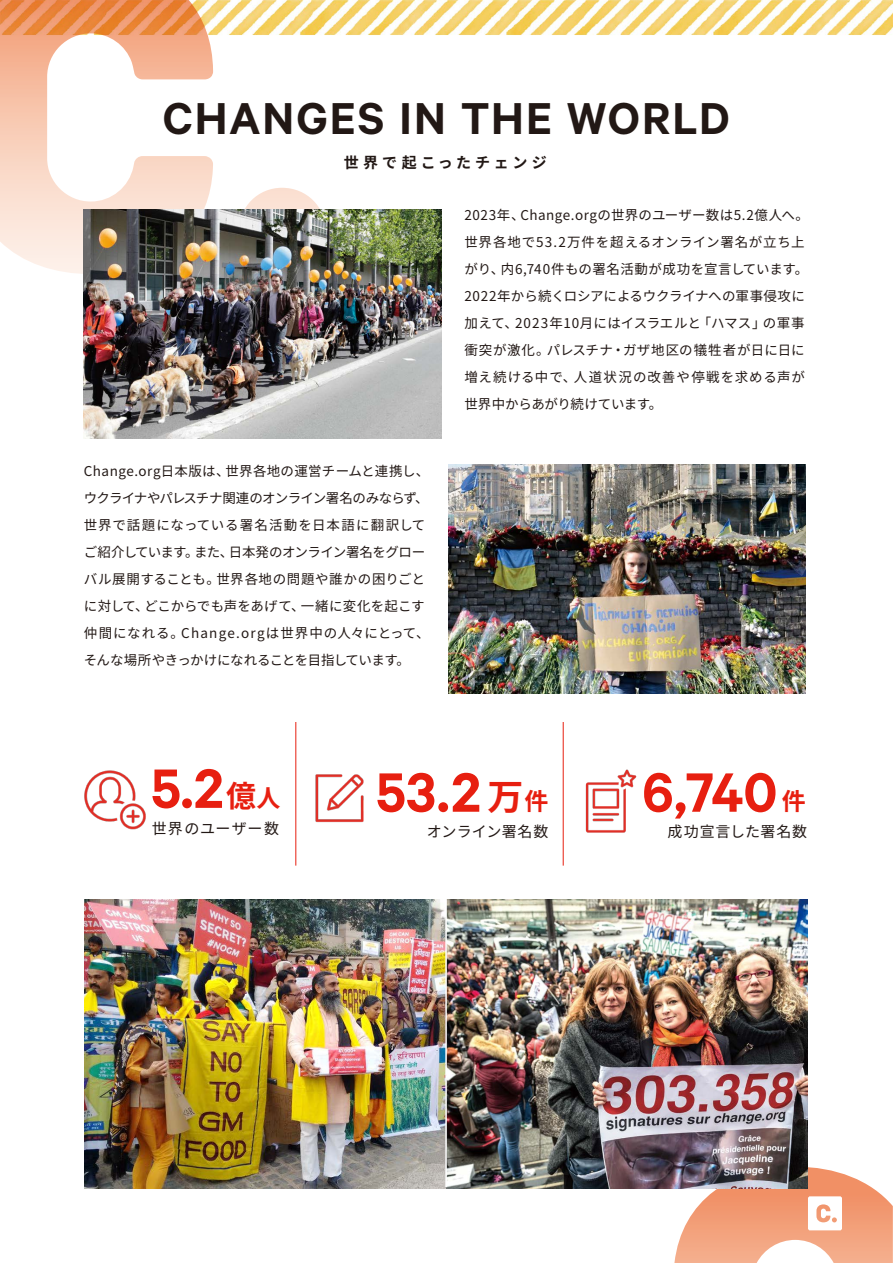
<style>
.page{position:relative;width:893px;height:1263px;background:#fff}
.page>*{position:absolute;margin:0;border:0;box-sizing:border-box;transform-origin:0 0}
.t1{font:700 54px "Change Calibre";color:#e71f10}
.t2{font:700 43.5px "Change Calibre";letter-spacing:.045em;color:#221815}
.t3{font:700 36px "Source Han Sans JP";color:#e71f10}
.t4{font:700 24px "Source Han Sans JP";color:#e71f10}
.t5{font:15px "Noto Sans CJ Kjp";letter-spacing:.05em;color:#221815}
.t6{font:700 15px "Noto Sans CJ Kjp";letter-spacing:.265em;color:#221815}
.t7{font:15px "Noto Sans CJ Kjp";letter-spacing:.02em;color:#221815}
.t8{font:13.5px/27px "Source Han Sans JP";letter-spacing:.02em;color:#221815}
.s1{font-family:"Source Han Sans JP";font-size:30px}
.s2{font-family:"Source Han Sans JP";font-size:24px}
.s3{font-size:24px}
</style>
<div class="page">
<svg style="left:0;top:59px;width:213px;height:215px"></svg>
<div style="left:239px;top:188px;width:87px;height:87px;background:#fbe1d4;border-radius:43px"></div>
<img style="left:0;top:0;width:893px;height:59px">
<svg style="left:674px;top:1167px;width:219px;height:96px"></svg>
<img style="left:84px;top:209px;width:357px;height:230px">
<img style="left:449px;top:464px;width:357px;height:230px">
<img style="left:585px;top:769px;width:52px;height:64px">
<img style="left:84px;top:770px;width:62px;height:60px">
<img style="left:296px;top:746px;width:68px;height:104px">
<hr style="left:295px;top:722px;width:1px;height:144px;background:#e71f10">
<hr style="left:563px;top:722px;width:1px;height:144px;background:#e71f10">
<img style="left:85px;top:899px;width:722px;height:289px">
<hr style="left:445px;top:898px;width:2px;height:289px;background:#fff">
<h2 class="t2" style="left:163px;top:89px;width:568px">CHANGES IN THE WORLD</h2>
<p class="t6" style="left:344px;top:154px;width:204px">世界で起こったチェンジ</p>
<p class="t8" style="left:464px;top:202px;width:346px">2023年、Change.orgの世界のユーザー数は5.2億人へ。世界各地で53.2万件を超えるオンライン署名が立ち上がり、内6,740件もの署名活動が成功を宣言しています。<br>2022年から続くロシアによるウクライナへの軍事侵攻に加えて、2023年10月にはイスラエルと「ハマス」の軍事衝突が激化。パレスチナ・ガザ地区の犠牲者が日に日に増え続ける中で、人道状況の改善や停戦を求める声が世界中からあがり続けています。</p>
<p class="t8" style="left:84px;top:458px;width:347px">Change.org日本版は、世界各地の運営チームと連携し、ウクライナやパレスチナ関連のオンライン署名のみならず、世界で話題になっている署名活動を日本語に翻訳してご紹介しています。また、日本発のオンライン署名をグローバル展開することも。世界各地の問題や誰かの困りごとに対して、どこからでも声をあげて、一緒に変化を起こす仲間になれる。Change.orgは世界中の人々にとって、そんな場所やきっかけになれることを目指しています。</p>
<h1 class="t1" style="left:151px;top:751px;width:131px">5.2<span class="s1">億</span><span class="s2">人</span></h1>
<h1 class="t1" style="left:376px;top:755px;width:107px">53.2</h1>
<h3 class="t3" style="left:487px;top:777px;width:62px">万<span class="s3">件</span></h3>
<p class="t5" style="left:152px;top:820px;width:129px">世界のユーザー数</p>
<p class="t7" style="left:427px;top:823px;width:123px">オンライン署名数</p>
<h1 class="t1" style="left:642px;top:755px;width:137px">6,740</h1>
<h3 class="t4" style="left:782px;top:788px;width:25px">件</h3>
<p class="t5" style="left:668px;top:823px;width:141px">成功宣言した署名数</p>
</div>
